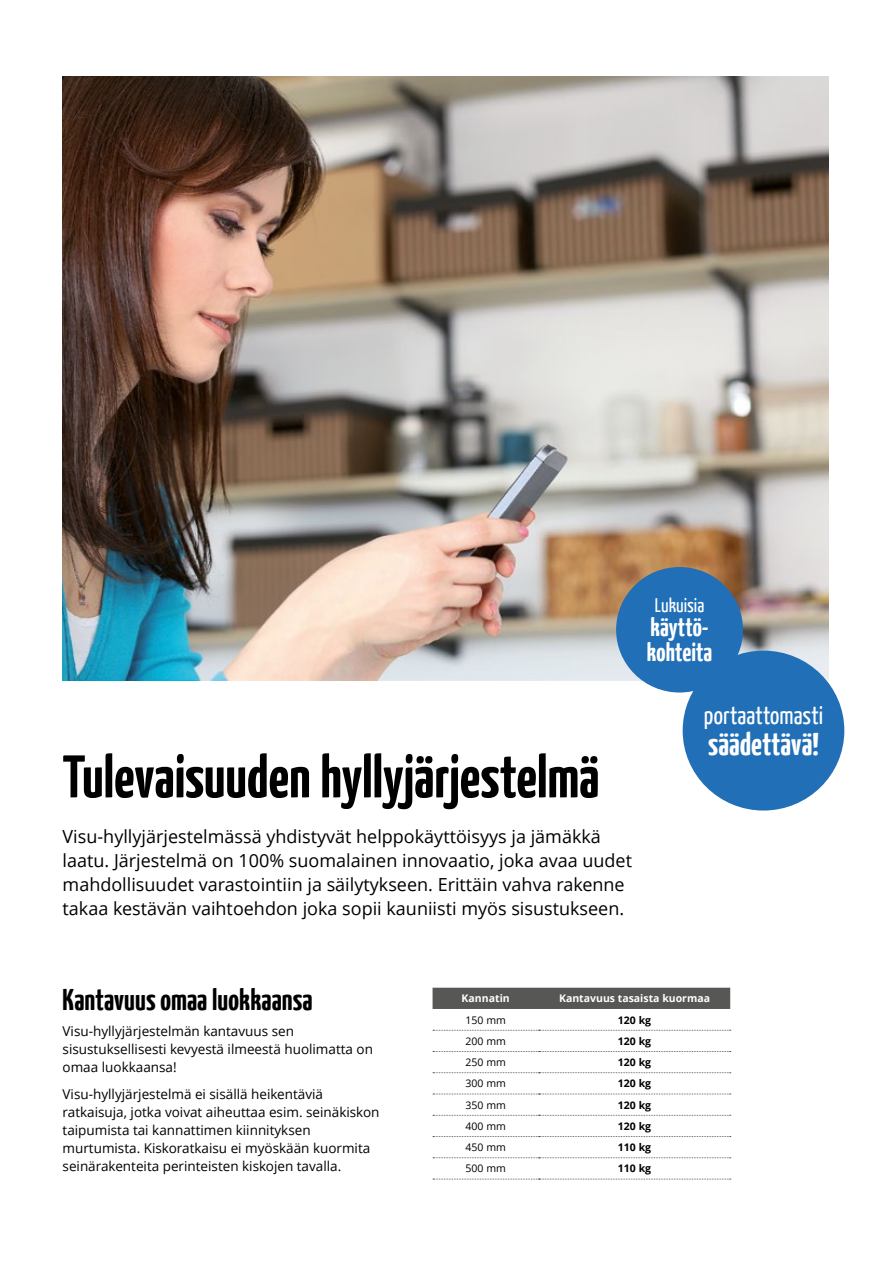
<style>
.page{position:relative;width:893px;height:1263px;background:#fff}
.page>*{position:absolute;margin:0;border:0;box-sizing:border-box;transform-origin:0 0}
.t1{font:700 60px "Yanone Kaffeesatz";letter-spacing:-.005em;color:#000}
.t2{font:700 31.5px "Yanone Kaffeesatz";color:#fff}
.t3{font:700 30px "Yanone Kaffeesatz";color:#000}
.t4{font:700 25.8px/24.6px "Yanone Kaffeesatz";letter-spacing:.005em;color:#fff}
.t5{font:25.05px "Yanone Kaffeesatz";letter-spacing:.005em;color:#fff}
.t6{font:19.65px "Yanone Kaffeesatz";color:#fff}
.t7{font:18px/24px "Open Sans";color:#000}
.t8{font:13.5px/18px "Open Sans";color:#000}
.t9{font:10.5px "Open Sans";color:#000}
.t10{font:700 10.5px "Open Sans";color:#000}
.t11{font:700 10.5px "Open Sans";color:#fff}
</style>
<div class="page">
<div style="left:433px;top:988px;width:297px;height:21px;background:#575756"></div>
<svg style="left:433px;top:1030px;width:298px;height:1px"></svg>
<svg style="left:433px;top:1051px;width:298px;height:1px"></svg>
<svg style="left:433px;top:1072px;width:298px;height:1px"></svg>
<svg style="left:433px;top:1094px;width:298px;height:1px"></svg>
<svg style="left:433px;top:1115px;width:298px;height:1px"></svg>
<svg style="left:433px;top:1136px;width:298px;height:1px"></svg>
<svg style="left:433px;top:1157px;width:298px;height:1px"></svg>
<svg style="left:433px;top:1179px;width:298px;height:1px"></svg>
<img style="left:63px;top:77px;width:765px;height:603px">
<div style="left:683px;top:651px;width:161px;height:159px;background:#206fb7;border-radius:50%"></div>
<div style="left:616px;top:567px;width:127px;height:125px;background:#206fb7;border-radius:50%"></div>
<h3 class="t6" style="left:655px;top:593px;width:51px">Lukuisia</h3>
<h3 class="t4" style="left:647px;top:614px;width:67px">käyttö&shy;kohteita</h3>
<h1 class="t1" style="left:63px;top:740px;width:538px">Tulevaisuuden hyllyjärjestelmä</h1>
<p class="t7" style="left:63px;top:824px;width:571px">Visu-hyllyjärjestelmässä yhdistyvät helppokäyttöisyys ja jämäkkä laatu. Järjestelmä on 100% suomalainen innovaatio, joka avaa uudet mahdollisuudet varastointiin ja säilytykseen. Erittäin vahva rakenne takaa kestävän vaihtoehdon joka sopii kauniisti myös sisustukseen.</p>
<h3 class="t5" style="left:704px;top:700px;width:121px">portaattomasti</h3>
<h2 class="t2" style="left:708px;top:725px;width:112px">säädettävä!</h2>
<h3 class="t3" style="left:63px;top:981px;width:251px">Kantavuus omaa luokkaansa</h3>
<p class="t8" style="left:63px;top:1022px;width:312px">Visu-hyllyjärjestelmän kantavuus sen sisustuksellisesti kevyestä ilmeestä huolimatta on omaa luokkaansa!</p>
<p class="t8" style="left:63px;top:1085px;width:318px">Visu-hyllyjärjestelmä ei sisällä heikentäviä ratkaisuja, jotka voivat aiheuttaa esim. seinäkiskon taipumista tai kannattimen kiinnityksen murtumista. Kiskoratkaisu ei myöskään kuormita seinärakenteita perinteisten kiskojen tavalla.</p>
<p class="t11" style="left:462px;top:992px;width:50px">Kannatin</p>
<p class="t11" style="left:559px;top:992px;width:153px">Kantavuus tasaista kuormaa</p>
<p class="t9" style="left:466px;top:1014px;width:42px">150 mm</p>
<p class="t10" style="left:618px;top:1014px;width:35px">120 kg</p>
<p class="t9" style="left:466px;top:1035px;width:42px">200 mm</p>
<p class="t10" style="left:618px;top:1035px;width:35px">120 kg</p>
<p class="t9" style="left:466px;top:1056px;width:42px">250 mm</p>
<p class="t10" style="left:618px;top:1056px;width:35px">120 kg</p>
<p class="t9" style="left:466px;top:1077px;width:42px">300 mm</p>
<p class="t10" style="left:618px;top:1077px;width:35px">120 kg</p>
<p class="t9" style="left:466px;top:1099px;width:42px">350 mm</p>
<p class="t10" style="left:618px;top:1099px;width:35px">120 kg</p>
<p class="t9" style="left:466px;top:1120px;width:42px">400 mm</p>
<p class="t10" style="left:618px;top:1120px;width:35px">120 kg</p>
<p class="t9" style="left:466px;top:1141px;width:42px">450 mm</p>
<p class="t10" style="left:618px;top:1141px;width:35px">110 kg</p>
<p class="t9" style="left:466px;top:1163px;width:42px">500 mm</p>
<p class="t10" style="left:618px;top:1163px;width:35px">110 kg</p>
</div>
